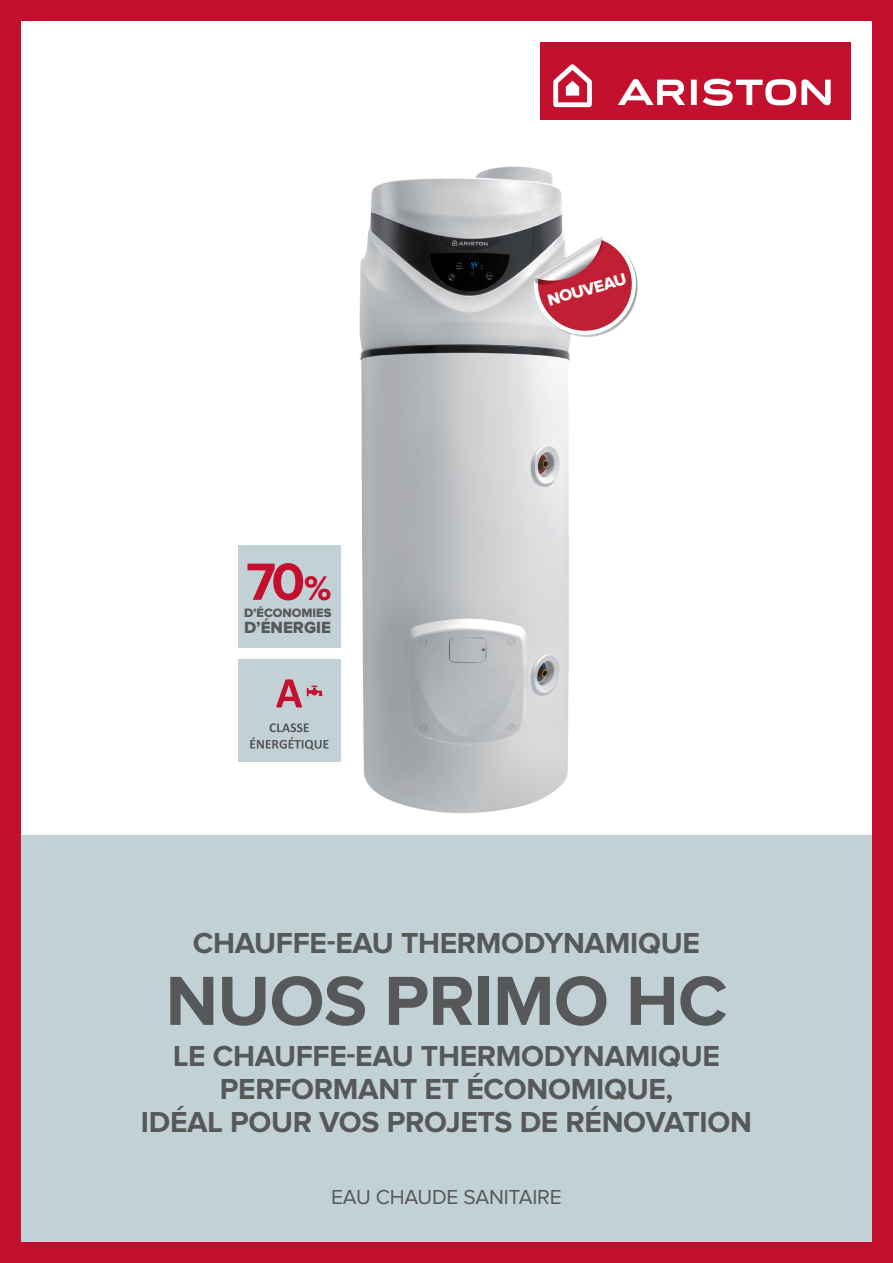
<style>
.page{position:relative;width:893px;height:1263px;background:#c3102e}
.page>*{position:absolute;margin:0;border:0;box-sizing:border-box;transform-origin:0 0}
.t1{font:700 72px "Proxima Nova";letter-spacing:-.01em;color:#57585a}
.t2{font:700 54.3px "Proxima Nova";color:#c3102f}
.t3{font:700 30px/33px "Proxima Nova";letter-spacing:-.01em;color:#57585a;text-align:center}
.t4{font:21px "Proxima Nova";letter-spacing:-.01em;color:#57585a}
.t5{font:16.95px "Proxima Nova Extrabld";color:#fff}
.t6{font:16.8px "Proxima Nova Extrabld";color:#57585a}
.t7{font:12.6px "Proxima Nova Extrabld";color:#57585a}
.s1{font-family:"Proxima Nova Extrabld";font-weight:400;font-size:35.4px}
</style>
<div class="page">
<div style="left:21px;top:21px;width:851px;height:1221px;background:#fff"></div>
<div style="left:21px;top:835px;width:851px;height:407px;background:#c2d1d5"></div>
<img style="left:326px;top:166px;width:245px;height:647px">
<div style="left:540px;top:43px;width:310px;height:77px;background:#c3102e"></div>
<svg style="left:553px;top:64px;width:39px;height:43px"></svg>
<svg style="left:691px;top:80px;width:6px;height:25px"></svg>
<svg style="left:703px;top:79px;width:128px;height:27px"></svg>
<svg style="left:618px;top:79px;width:67px;height:26px"></svg>
<div style="left:238px;top:546px;width:102px;height:102px;background:#c2d1d6"></div>
<div style="left:238px;top:660px;width:102px;height:102px;background:#c2d1d5"></div>
<svg style="left:276px;top:679px;width:46px;height:28px"></svg>
<svg style="left:250px;top:723px;width:79px;height:27px"></svg>
<svg style="left:534px;top:236px;width:104px;height:101px"></svg>
<h2 class="t2" style="left:246px;top:557px;width:87px">70<span class="s1">%</span></h2>
<p class="t7" style="left:244px;top:607px;width:89px">D’ÉCONOMIES</p>
<p class="t6" style="left:244px;top:620px;width:88px">D’ÉNERGIE</p>
<p class="t5" style="left:546px;top:293px;width:83px;rotate:-16deg">NOUVEAU</p>
<p class="t3" style="left:193px;top:928px;width:508px">CHAUFFE-EAU THERMODYNAMIQUE</p>
<h1 class="t1" style="left:166px;top:968px;width:563px">NUOS PRIMO HC</h1>
<p class="t3" style="left:141px;top:1041px;width:613px">LE CHAUFFE-EAU THERMODYNAMIQUE<br>PERFORMANT ET ÉCONOMIQUE,<br>IDÉAL POUR VOS PROJETS DE RÉNOVATION</p>
<p class="t4" style="left:331px;top:1187px;width:232px">EAU CHAUDE SANITAIRE</p>
</div>
